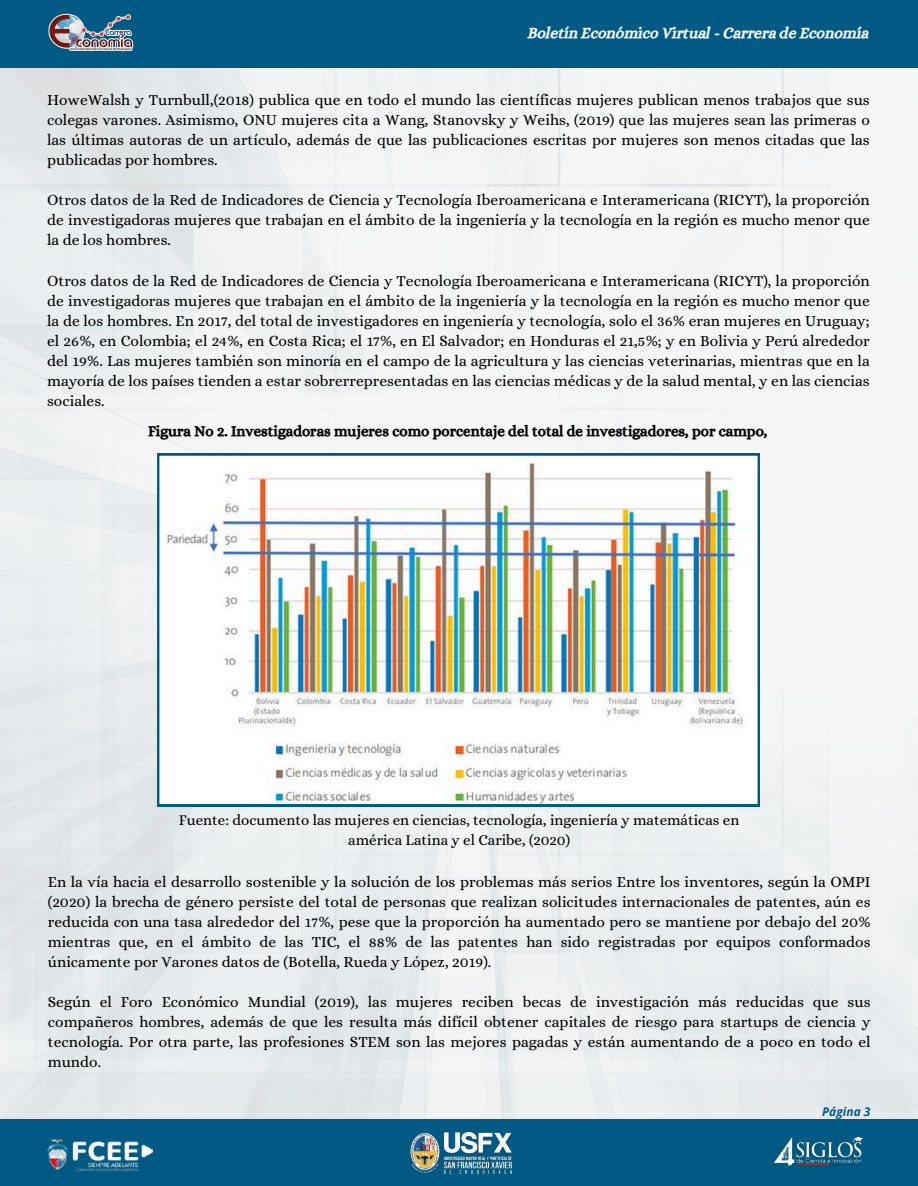
<style>
.page{position:relative;width:918px;height:1186px;background:#fff}
.page>*{position:absolute;margin:0;border:0;box-sizing:border-box;transform-origin:0 0}
.t1{font:15.45px/20.1px "Alice";color:#000;text-align:justify}
.t2{font:15.45px "CA Generated";color:#f6f6f6}
.t3{font:15px/20.2px "Alice";color:#000;text-align:center}
.t4{font:15px "CA Generated";color:#000}
.t5{font:italic 700 12px "Open Sans";color:#005a83}
</style>
<div class="page">
<img style="left:0;top:68px;width:918px;height:1051px">
<div style="left:0;top:0;width:918px;height:68px;background:#005a83"></div>
<img style="left:48px;top:13px;width:86px;height:39px">
<img style="left:157px;top:453px;width:603px;height:353px">
<div style="left:0;top:1119px;width:918px;height:67px;background:#005a83"></div>
<img style="left:410px;top:1132px;width:101px;height:41px">
<img style="left:774px;top:1136px;width:89px;height:30px">
<img style="left:46px;top:1138px;width:106px;height:34px">
<p class="t2" style="left:528px;top:24px;width:343px">Boletín Económico Virtual - Carrera de Economía</p>
<p class="t1" style="left:47px;top:90px;width:824px">HoweWalsh y Turnbull,(2018) publica que en todo el mundo las científicas mujeres publican menos trabajos que sus colegas varones. Asimismo, ONU mujeres cita a Wang, Stanovsky y Weihs, (2019) que las mujeres sean las primeras o las últimas autoras de un artículo, además de que las publicaciones escritas por mujeres son menos citadas que las publicadas por hombres.</p>
<p class="t1" style="left:47px;top:190px;width:824px">Otros datos de la Red de Indicadores de Ciencia y Tecnología Iberoamericana e Interamericana (RICYT), la proporción de investigadoras mujeres que trabajan en el ámbito de la ingeniería y la tecnología en la región es mucho menor que la de los hombres.</p>
<p class="t1" style="left:47px;top:270px;width:824px">Otros datos de la Red de Indicadores de Ciencia y Tecnología Iberoamericana e Interamericana (RICYT), la proporción de investigadoras mujeres que trabajan en el ámbito de la ingeniería y la tecnología en la región es mucho menor que la de los hombres. En 2017, del total de investigadores en ingeniería y tecnología, solo el 36% eran mujeres en Uruguay; el 26%, en Colombia; el 24%, en Costa Rica; el 17%, en El Salvador; en Honduras el 21,5%; y en Bolivia y Perú alrededor del 19%. Las mujeres también son minoría en el campo de la agricultura y las ciencias veterinarias, mientras que en la mayoría de los países tienden a estar sobrerrepresentadas en las ciencias médicas y de la salud mental, y en las ciencias sociales.</p>
<p class="t4" style="left:148px;top:422px;width:621px">Figura No 2. Investigadoras mujeres como porcentaje del total de investigadores, por campo,</p>
<p class="t3" style="left:179px;top:810px;width:562px">Fuente: documento las mujeres en ciencias, tecnología, ingeniería y matemáticas en américa Latina y el Caribe, (2020)</p>
<p class="t1" style="left:48px;top:871px;width:824px">En la vía hacia el desarrollo sostenible y la solución de los problemas más serios Entre los inventores, según la OMPI (2020) la brecha de género persiste del total de personas que realizan solicitudes internacionales de patentes, aún es reducida con una tasa alrededor del 17%, pese que la proporción ha aumentado pero se mantiene por debajo del 20% mientras que, en el ámbito de las TIC, el 88% de las patentes han sido registradas por equipos conformados únicamente por Varones datos de (Botella, Rueda y López, 2019).</p>
<p class="t1" style="left:48px;top:992px;width:824px">Según el Foro Económico Mundial (2019), las mujeres reciben becas de investigación más reducidas que sus compañeros hombres, además de que les resulta más difícil obtener capitales de riesgo para startups de ciencia y tecnología. Por otra parte, las profesiones STEM son las mejores pagadas y están aumentando de a poco en todo el mundo.</p>
<p class="t5" style="left:822px;top:1103px;width:50px">Página 3</p>
</div>
